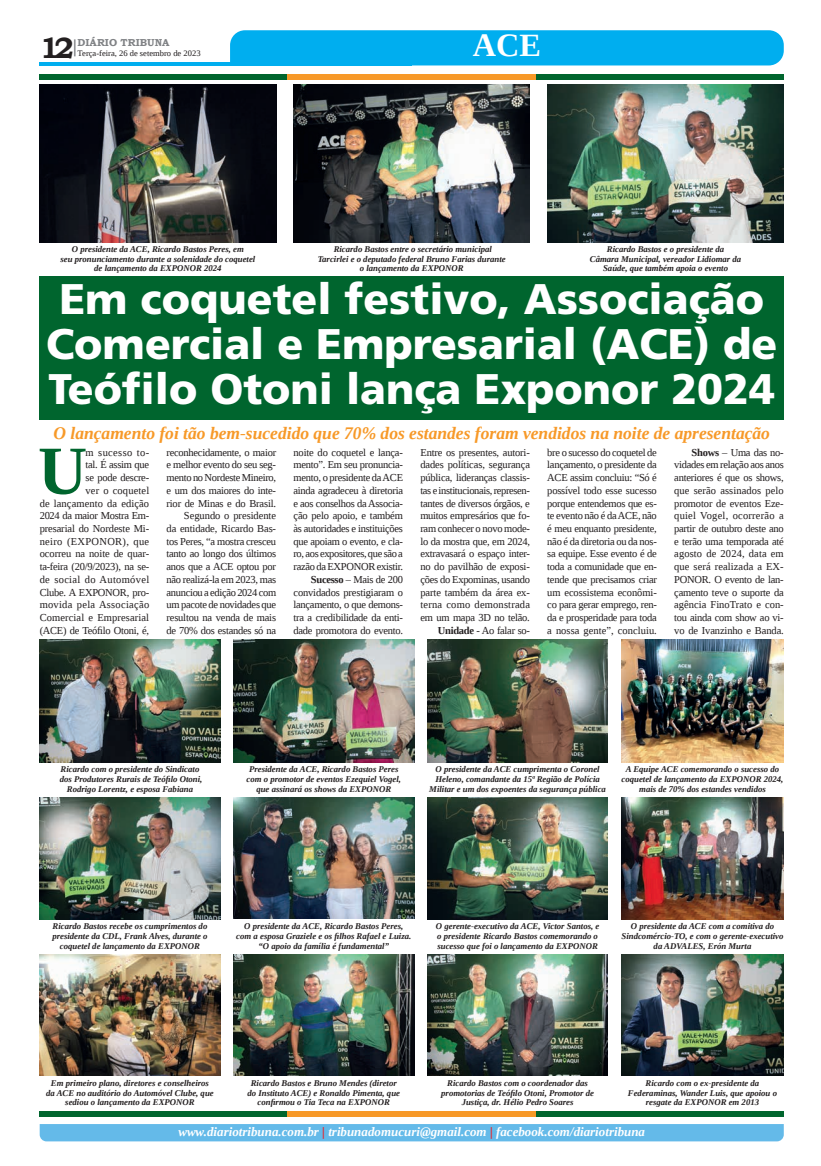
<style>
.page{position:relative;width:821px;height:1166px;background:#fff}
.page>*{position:absolute;margin:0;border:0;box-sizing:border-box;transform-origin:0 0}
.t1{font:700 68.86px "Liberation Serif";color:#00652e}
.t2{font:900 42.79px/45.1px "Frutiger LT Std";color:#fff;text-align:center}
.t3{font:700 32.38px "Liberation Serif";color:#fff}
.t4{font:700 29.31px "Bookman Old Style";color:#231f20}
.t5{font:italic 700 17.68px "Liberation Serif";color:#f79928}
.t6{font:italic 700 12.95px "Liberation Serif";color:#fff}
.t7{font:10.59px/12.7px "Liberation Serif";letter-spacing:-.025em;color:#231f20;text-align:right}
.t8{font:10.59px/12.7px "Liberation Serif";letter-spacing:-.005em;color:#231f20;text-align:right}
.t9{font:700 10.06px "Bookman Old Style";color:#808285}
.t10{font:italic 700 8.84px/9.7px "Liberation Serif";color:#231f20;text-align:center}
.t11{font:italic 700 8.75px/9.6px "Liberation Serif";color:#231f20;text-align:center}
.t12{font:8.4px "Liberation Serif";color:#231f20}
.s1{font-weight:700}
.s2{color:#ee1d23}
</style>
<div class="page">
<svg style="left:74px;top:39px;width:2px;height:17px"></svg>
<hr style="left:40px;top:62px;width:372px;height:3px;background:#00aeef">
<div style="left:230px;top:30px;width:554px;height:35px;background:#00aeef"></div>
<div style="left:40px;top:1124px;width:744px;height:17px;background:#64bae9"></div>
<div style="left:40px;top:276px;width:744px;height:144px;background:#00652e"></div>
<img style="left:40px;top:84px;width:236px;height:158px">
<img style="left:294px;top:84px;width:236px;height:158px">
<img style="left:547px;top:84px;width:237px;height:158px">
<img style="left:427px;top:640px;width:181px;height:122px">
<img style="left:234px;top:798px;width:180px;height:120px">
<img style="left:427px;top:798px;width:181px;height:121px">
<img style="left:234px;top:954px;width:180px;height:122px">
<img style="left:427px;top:954px;width:181px;height:122px">
<img style="left:234px;top:640px;width:180px;height:122px">
<img style="left:40px;top:798px;width:180px;height:121px">
<img style="left:40px;top:640px;width:180px;height:122px">
<img style="left:621px;top:798px;width:163px;height:121px">
<img style="left:40px;top:954px;width:180px;height:122px">
<img style="left:621px;top:954px;width:163px;height:122px">
<img style="left:621px;top:640px;width:163px;height:122px">
<div style="left:40px;top:1111px;width:248px;height:5px;background:#00652e"></div>
<div style="left:536px;top:1111px;width:248px;height:5px;background:#00652e"></div>
<div style="left:288px;top:1111px;width:248px;height:5px;background:#f79928"></div>
<div style="left:40px;top:74px;width:248px;height:6px;background:#00652e"></div>
<div style="left:536px;top:74px;width:248px;height:6px;background:#00652e"></div>
<div style="left:288px;top:74px;width:248px;height:6px;background:#f79928"></div>
<p class="t9" style="left:78px;top:35px;width:93px">DIÁRIO TRIBUNA</p>
<h3 class="t4" style="left:40px;top:27px;width:36px">12</h3>
<p class="t12" style="left:78px;top:48px;width:124px">Terça-feira, 26 de setembro de 2023</p>
<h3 class="t3" style="left:473px;top:24px;width:70px">ACE</h3>
<p class="t10" style="left:60px;top:244px;width:196px">O presidente da ACE, Ricardo Bastos Peres, em<br>seu pronunciamento durante a solenidade do coquetel de lançamento da EXPONOR 2024</p>
<p class="t10" style="left:318px;top:244px;width:190px">Ricardo Bastos entre o secretário municipal<br>Tarcirlei e o deputado federal Bruno Farias durante o lançamento da EXPONOR</p>
<p class="t10" style="left:590px;top:244px;width:153px">Ricardo Bastos e o presidente da<br>Câmara Municipal, vereador Lidiomar da<br>Saúde, que também apoia o evento</p>
<h2 class="t2" style="left:46px;top:276px;width:733px">Em coquetel festivo, Associação<br>Comercial e Empresarial (ACE) de<br>Teófilo Otoni lança Exponor 2024</h2>
<h1 class="t1" style="left:38px;top:424px;width:51px">U</h1>
<h3 class="t5" style="left:53px;top:421px;width:718px">O lançamento foi tão bem-sucedido que 70% dos estandes foram vendidos na noite de apresentação</h3>
<p class="t8" style="left:40px;top:446px;width:111px">m sucesso to-<br>tal. É assim que<br>se pode descre-<br>ver o coquetel<br>de lançamento da edição<br>2024 da maior Mostra Em&shy;presarial do Nordeste Mi&shy;neiro (EXPONOR), que ocorreu na noite de quar&shy;ta-feira (20/9/2023), na se&shy;de social do Automóvel<br>Clube. A EXPONOR, pro&shy;movida pela Associação<br>Comercial e Empresarial (ACE) de Teófilo Otoni, é,</p>
<p class="t7" style="left:167px;top:446px;width:111px">reconhecidamente, o maior e melhor evento do seu seg&shy;mento no Nordeste Mineiro, e um dos maiores do inte&shy;rior de Minas e do Brasil.<br>Segundo o presidente<br>da entidade, Ricardo Bas&shy;tos Peres, “a mostra cresceu tanto ao longo dos últimos anos que a ACE optou por não realizá-la em 2023, mas anunciou a edição 2024 com um pacote de novidades que resultou na venda de mais de 70% dos estandes só na</p>
<p class="t7" style="left:294px;top:446px;width:111px">noite do coquetel e lança&shy;mento”. Em seu pronuncia&shy;mento, o presidente da ACE ainda agradeceu à diretoria e aos conselhos da Associa&shy;ção pelo apoio, e também às autoridades e instituições que apoiam o evento, e cla&shy;ro, aos expositores, que são a razão da EXPONOR existir.<br><span class="s1">Sucesso</span> – Mais de 200 convidados prestigiaram o lançamento, o que demons&shy;tra a credibilidade da enti&shy;dade promotora do evento.</p>
<p class="t7" style="left:420px;top:446px;width:111px">Entre os presentes, autori&shy;dades políticas, segurança pública, lideranças classis&shy;tas e institucionais, represen&shy;tantes de diversos órgãos, e muitos empresários que fo&shy;ram conhecer o novo mode&shy;lo da mostra que, em 2024, extravasará o espaço inter&shy;no do pavilhão de exposi&shy;ções do Expominas, usando parte também da área ex&shy;terna como demonstrada em um mapa 3D no telão.<br><span class="s1">Unidade</span> - Ao falar so-</p>
<p class="t7" style="left:547px;top:446px;width:111px;text-align:justify">bre o sucesso do coquetel de lançamento, o presidente da ACE assim concluiu: “Só é possível todo esse sucesso porque entendemos que es&shy;te evento não é da ACE, não é meu enquanto presidente, não é da diretoria ou da nos&shy;sa equipe. Esse evento é de toda a comunidade que en&shy;tende que precisamos criar um ecossistema econômi&shy;co para gerar emprego, ren&shy;da e prosperidade para toda a nossa gente”, concluiu.</p>
<p class="t7" style="left:674px;top:446px;width:111px;text-align:justify;text-indent:17px"><span class="s1">Shows</span> – Uma das no&shy;vidades em relação aos anos anteriores é que os shows, que serão assinados pelo promotor de eventos Eze&shy;quiel Vogel, ocorrerão a partir de outubro deste ano e terão uma temporada até agosto de 2024, data em que será realizada a EX-PONOR. O evento de lan&shy;çamento teve o suporte da agência FinoTrato e con&shy;tou ainda com show ao vi&shy;vo de Ivanzinho e Banda.</p>
<p class="t10" style="left:60px;top:764px;width:144px">Ricardo com o presidente do Sindicato dos Produtores Rurais de Teófilo Otoni,<br>Rodrigo Lorentz, e esposa Fabiana</p>
<p class="t10" style="left:247px;top:764px;width:156px">Presidente da ACE, Ricardo Bastos Peres com o promotor de eventos Ezequiel Vogel, que assinará os shows da EXPONOR</p>
<p class="t10" style="left:429px;top:764px;width:178px">O presidente da ACE cumprimenta o Coronel<br>Heleno, comandante da 15ª Região de Polícia<br>Militar e um dos expoentes da segurança pública</p>
<p class="t10" style="left:622px;top:764px;width:163px">A Equipe ACE comemorando o sucesso do coquetel de lançamento da EXPONOR 2024, mais de 70% dos estandes vendidos</p>
<p class="t10" style="left:52px;top:921px;width:157px">Ricardo Bastos recebe os cumprimentos do presidente da CDL, Frank Alves, durante o coquetel de lançamento da EXPONOR</p>
<p class="t10" style="left:236px;top:921px;width:176px">O presidente da ACE, Ricardo Bastos Peres, com a esposa Graziele e os filhos Rafael e Luiza. “O apoio da família é fundamental”</p>
<p class="t10" style="left:436px;top:921px;width:165px;text-align:left">O gerente-executivo da ACE, Victor Santos, e o presidente Ricardo Bastos comemorando o sucesso que foi o lançamento da EXPONOR</p>
<p class="t10" style="left:622px;top:921px;width:163px">O presidente da ACE com a comitiva do<br>Sindcomércio-TO, e com o gerente-executivo da ADVALES, Erón Murta</p>
<p class="t10" style="left:46px;top:1078px;width:169px">Em primeiro plano, diretores e conselheiros da ACE no auditório do Automóvel Clube, que sediou o lançamento da EXPONOR</p>
<p class="t10" style="left:248px;top:1078px;width:154px">Ricardo Bastos e Bruno Mendes (diretor do Instituto ACE) e Ronaldo Pimenta, que confirmou o Tia Teca na EXPONOR</p>
<p class="t10" style="left:441px;top:1078px;width:154px">Ricardo Bastos com o coordenador das promotorias de Teófilo Otoni, Promotor de<br>Justiça, dr. Hélio Pedro Soares</p>
<p class="t11" style="left:628px;top:1078px;width:151px">Ricardo com o ex-presidente da<br>Federaminas, Wander Luis, que apoiou o resgate da EXPONOR em 2013</p>
<p class="t6" style="left:178px;top:1123px;width:468px">www.diariotribuna.com.br <span class="s2">|</span> tribunadomucuri@gmail.com <span class="s2">|</span> facebook.com/diariotribuna</p>
</div>
